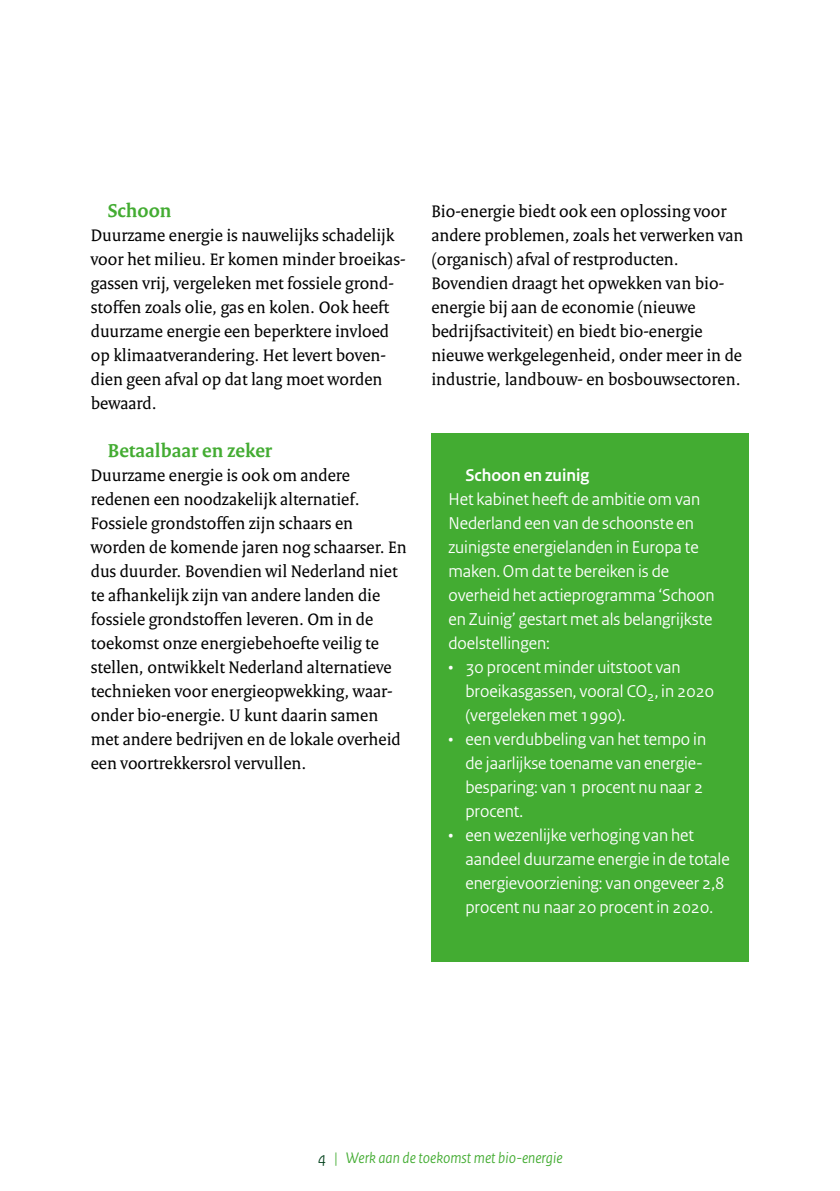
<style>
.page{position:relative;width:840px;height:1191px;background:#fff}
.page>*{position:absolute;margin:0;border:0;box-sizing:border-box;transform-origin:0 0}
.t1{font:700 20px "Rijksoverheid Serif";color:#43ac32}
.t2{font:18px/24px "Rijksoverheid Serif";color:#000}
.t3{font:18px/24px "Rijksoverheid Sans";color:#fff}
.t4{font:700 18px "Rijksoverheid Sans";color:#fff}
.t5{font:italic 16px "Rijksoverheid Sans";color:#43ac32}
.s1{color:#00401a}
</style>
<div class="page">
<div style="left:431px;top:433px;width:317px;height:528px;background:#43ac32"></div>
<p class="t1" style="left:108px;top:198px;width:65px">Schoon</p>
<p class="t2" style="left:91px;top:223px;width:316px">Duurzame energie is nauwelijks schadelijk voor het milieu. Er komen minder broeikas&shy;gassen vrij, vergeleken met fossiele grond&shy;stoffen zoals olie, gas en kolen. Ook heeft duurzame energie een beperktere invloed op klimaatverandering. Het levert boven&shy;dien geen afval op dat lang moet worden bewaard.</p>
<p class="t1" style="left:108px;top:438px;width:166px">Betaalbaar en zeker</p>
<p class="t2" style="left:91px;top:463px;width:317px">Duurzame energie is ook om andere redenen een noodzakelijk alternatief.<br>Fossiele grondstoffen zijn schaars en worden de komende jaren nog schaarser. En dus duurder. Bovendien wil Nederland niet te afhankelijk zijn van andere landen die fossiele grondstoffen leveren. Om in de toekomst onze energiebehoefte veilig te stellen, ontwikkelt Nederland alternatieve technieken voor energieopwekking, waar&shy;onder bio-energie. U kunt daarin samen met andere bedrijven en de lokale overheid een voortrekkersrol vervullen.</p>
<p class="t2" style="left:431px;top:199px;width:313px">Bio-energie biedt ook een oplossing voor andere problemen, zoals het verwerken van (organisch) afval of restproducten.<br>Bovendien draagt het opwekken van bio&shy;energie bij aan de economie (nieuwe bedrijfsactiviteit) en biedt bio-energie nieuwe werkgelegenheid, onder meer in de industrie, landbouw- en bosbouwsectoren.</p>
<p class="t4" style="left:465px;top:465px;width:125px">Schoon en zuinig</p>
<p class="t3" style="left:448px;top:487px;width:268px">Het kabinet heeft de ambitie om van Nederland een van de schoonste en zuinigste energielanden in Europa te maken. Om dat te bereiken is de overheid het actieprogramma ‘Schoon en Zuinig’ gestart met als belangrijkste doelstellingen:</p>
<p class="t3" style="left:465px;top:655px;width:250px;text-indent:-17px">• 30 procent minder uitstoot van broeikasgassen, vooral CO<sub>2</sub>, in 2020 (vergeleken met 1990).</p>
<p class="t3" style="left:465px;top:727px;width:242px;text-indent:-17px">• een verdubbeling van het tempo in de jaarlijkse toename van energie&shy;besparing: van 1 procent nu naar 2 procent.</p>
<p class="t3" style="left:465px;top:823px;width:266px;text-indent:-17px">• een wezenlijke verhoging van het aandeel duurzame energie in de totale energievoorziening: van ongeveer 2,8 procent nu naar 20 procent in 2020.</p>
<p class="t5" style="left:317px;top:1149px;width:246px"><span class="s1">4</span> | Werk aan de toekomst met bio-energie</p>
</div>
